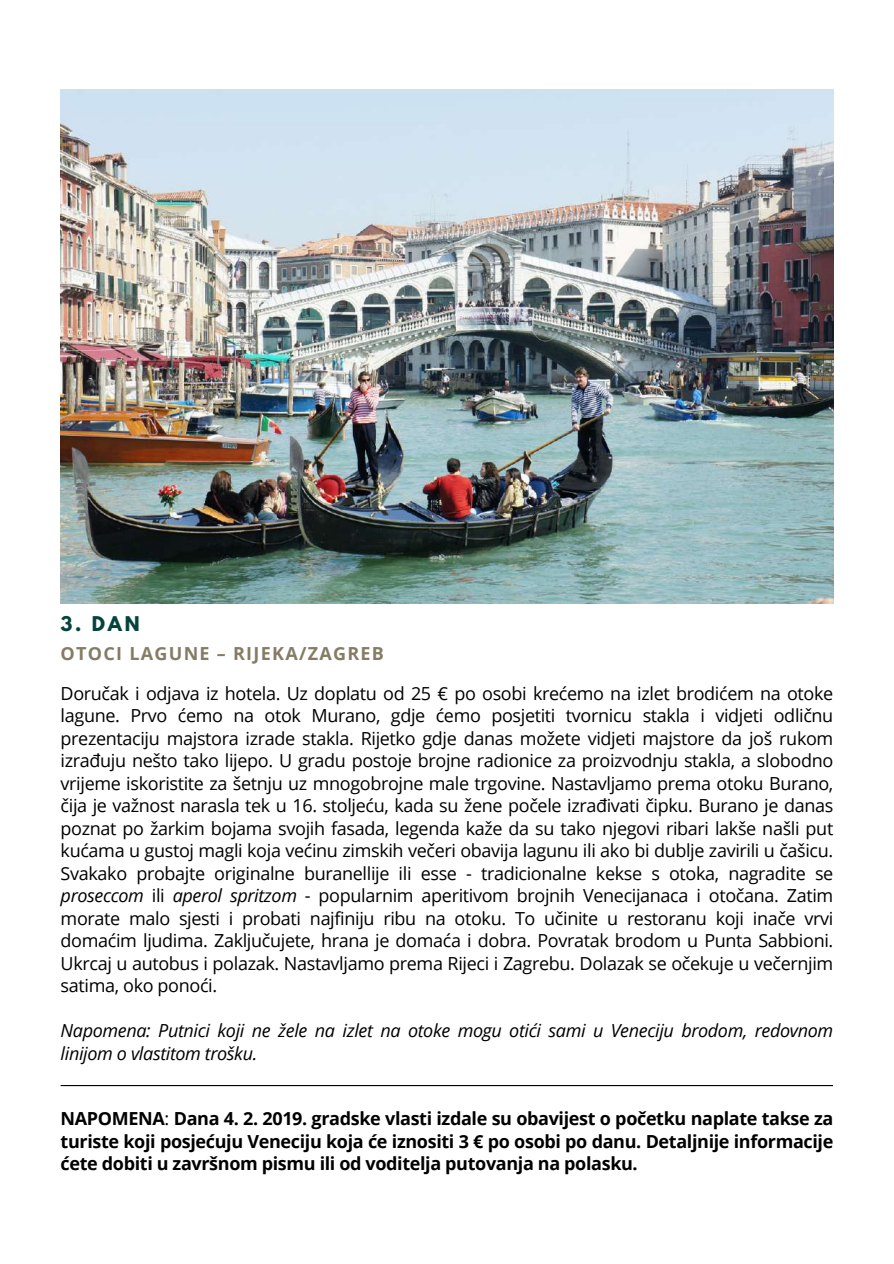
<style>
.page{position:relative;width:894px;height:1264px;background:#fff}
.page>*{position:absolute;margin:0;border:0;box-sizing:border-box;transform-origin:0 0}
.t1{font:18px/22.5px "Open Sans";letter-spacing:-.02em;color:#000;text-align:justify}
.t2{font:700 18px/22.5px "Open Sans";letter-spacing:-.02em;color:#000;text-align:justify}
.t3{font:italic 18px/22.5px "Open Sans";letter-spacing:-.02em;color:#000}
.t4{font:700 18px "Open Sans";letter-spacing:.07em;color:#867c66}
.t5{font:700 18px "League Spartan";color:#04443d}
.s1{font-style:italic}
.s2{font-weight:400}
</style>
<div class="page">
<hr style="left:61px;top:1084px;width:771px;height:2px;background:#000">
<img style="left:61px;top:89px;width:771px;height:514px">
<p class="t5" style="left:61px;top:614px;width:80px">3. DAN</p>
<p class="t4" style="left:61px;top:640px;width:325px">OTOCI LAGUNE – RIJEKA/ZAGREB</p>
<p class="t1" style="left:61px;top:681px;width:774px">Doručak i odjava iz hotela. Uz doplatu od 25 € po osobi krećemo na izlet brodićem na otoke lagune. Prvo ćemo na otok Murano, gdje ćemo posjetiti tvornicu stakla i vidjeti odličnu prezentaciju majstora izrade stakla. Rijetko gdje danas možete vidjeti majstore da još rukom izrađuju nešto tako lijepo. U gradu postoje brojne radionice za proizvodnju stakla, a slobodno vrijeme iskoristite za šetnju uz mnogobrojne male trgovine. Nastavljamo prema otoku Burano, čija je važnost narasla tek u 16. stoljeću, kada su žene počele izrađivati čipku. Burano je danas poznat po žarkim bojama svojih fasada, legenda kaže da su tako njegovi ribari lakše našli put kućama u gustoj magli koja većinu zimskih večeri obavija lagunu ili ako bi dublje zavirili u čašicu.<br>Svakako probajte originalne buranellije ili esse - tradicionalne kekse s otoka, nagradite se <span class="s1">proseccom</span> ili <span class="s1">aperol spritzom</span> - popularnim aperitivom brojnih Venecijanaca i otočana. Zatim morate malo sjesti i probati najfiniju ribu na otoku. To učinite u restoranu koji inače vrvi domaćim ljudima. Zaključujete, hrana je domaća i dobra. Povratak brodom u Punta Sabbioni.<br>Ukrcaj u autobus i polazak. Nastavljamo prema Rijeci i Zagrebu. Dolazak se očekuje u večernjim satima, oko ponoći.</p>
<p class="t3" style="left:61px;top:1019px;width:774px">Napomena: Putnici koji ne žele na izlet na otoke mogu otići sami u Veneciju brodom, redovnom linijom o vlastitom trošku.</p>
<p class="t2" style="left:61px;top:1107px;width:774px">NAPOMENA<span class="s2">:</span> Dana 4. 2. 2019. gradske vlasti izdale su obavijest o početku naplate takse za turiste koji posjećuju Veneciju koja će iznositi 3 € po osobi po danu. Detaljnije informacije ćete dobiti u završnom pismu ili od voditelja putovanja na polasku.</p>
</div>
